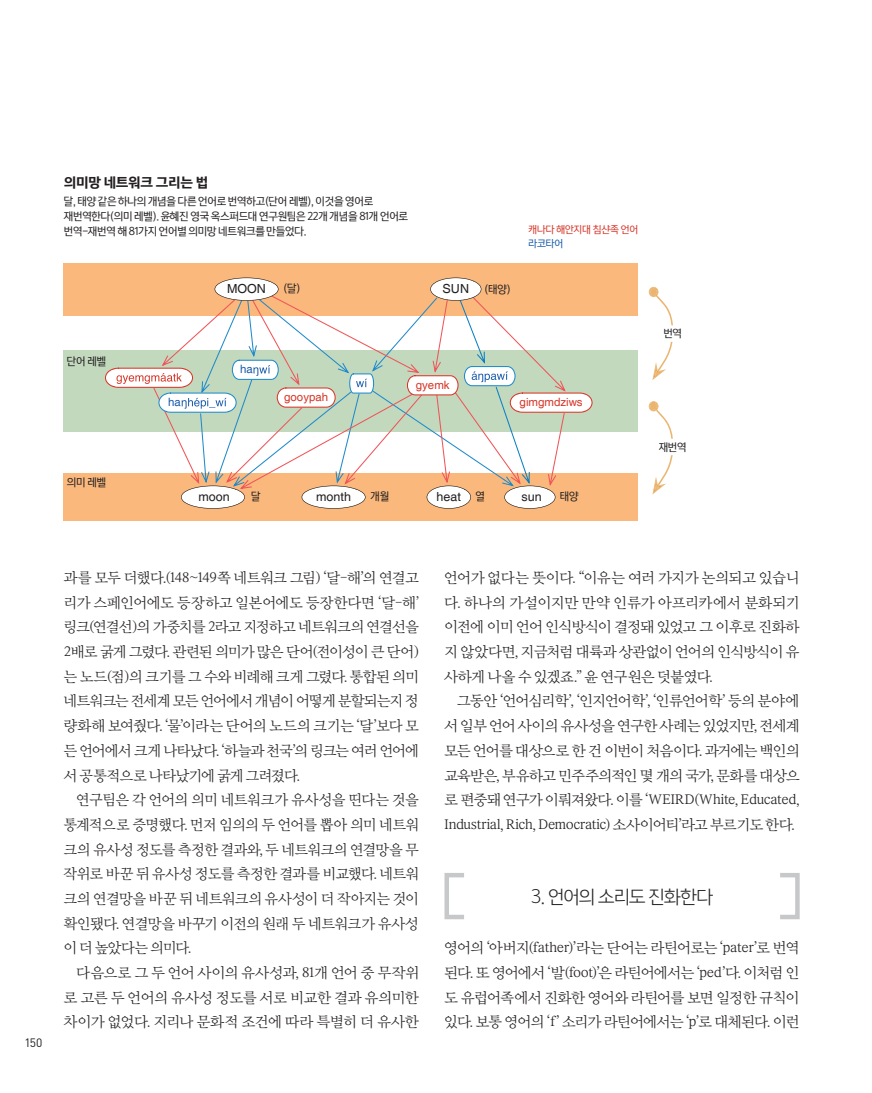
<style>
.page{position:relative;width:872px;height:1093px;background:#fff}
.page>*{position:absolute;margin:0;border:0;box-sizing:border-box;transform-origin:0 0}
.t1{font:18px "Yoon Gothic Pro 735";letter-spacing:-.05em;color:#231f20}
.t2{font:14.25px/24.6px "Yoon Myungjo Pro 730";letter-spacing:-.03em;color:#231f20;text-align:justify}
.t3{font:13.05px "Yoon Gothic Pro 785";letter-spacing:-.03em;color:#231f20}
.t4{font:12.45px "Helvetica";color:#231f20}
.t5{font:12px "DIN Pro";color:#231f20}
.t6{font:11.4px "Helvetica";color:#d63527}
.t7{font:11.4px "Helvetica";color:#1b5cab}
.t8{font:10.5px/15px "Yoon Gothic Pro 750";letter-spacing:-.03em;color:#231f20}
.t9{font:9.75px "Yoon Gothic Pro 750";letter-spacing:-.03em;color:#d63528}
.t10{font:9.75px "Yoon Gothic Pro 750";color:#1b5cab}
</style>
<div class="page">
<div style="left:64px;top:350px;width:574px;height:82px;background:#c2d9be"></div>
<div style="left:63px;top:473px;width:575px;height:48px;background:#fab87c"></div>
<div style="left:64px;top:263px;width:574px;height:52px;background:#fab87c"></div>
<svg style="left:105px;top:277px;width:487px;height:232px"></svg>
<svg style="left:649px;top:287px;width:24px;height:93px"></svg>
<svg style="left:649px;top:401px;width:24px;height:93px"></svg>
<svg style="left:444px;top:873px;width:20px;height:46px"></svg>
<svg style="left:780px;top:873px;width:19px;height:46px"></svg>
<p class="t3" style="left:64px;top:172px;width:146px">의미망 네트워크 그리는 법</p>
<p class="t8" style="left:64px;top:193px;width:346px">달, 태양 같은 하나의 개념을 다른 언어로 번역하고(단어 레벨), 이것을 영어로 재번역한다(의미 레벨). 윤혜진 영국 옥스퍼드대 연구원팀은 22개 개념을 81개 언어로 번역-재번역 해 81가지 언어별 의미망 네트워크를 만들었다.</p>
<p class="t4" style="left:227px;top:282px;width:40px">MOON</p>
<p class="t8" style="left:284px;top:281px;width:18px">(달)</p>
<p class="t8" style="left:484px;top:282px;width:28px">(태양)</p>
<p class="t4" style="left:442px;top:282px;width:28px">SUN</p>
<p class="t9" style="left:528px;top:223px;width:111px">캐나다 해안지대 침샨족 언어</p>
<p class="t10" style="left:528px;top:237px;width:36px">라코타어</p>
<p class="t8" style="left:67px;top:353px;width:41px">단어 레벨</p>
<p class="t7" style="left:240px;top:363px;width:14px">ha</p>
<p class="t8" style="left:67px;top:475px;width:41px">의미 레벨</p>
<p class="t7" style="left:168px;top:396px;width:14px">ha</p>
<p class="t6" style="left:416px;top:378px;width:35px">gyemk</p>
<p class="t6" style="left:284px;top:391px;width:45px">gooypah</p>
<p class="t6" style="left:519px;top:396px;width:65px">gimgmdziws</p>
<p class="t8" style="left:251px;top:489px;width:11px">달</p>
<p class="t8" style="left:370px;top:489px;width:20px">개월</p>
<p class="t8" style="left:475px;top:489px;width:11px">열</p>
<p class="t8" style="left:560px;top:489px;width:20px">태양</p>
<p class="t4" style="left:198px;top:490px;width:33px">moon</p>
<p class="t4" style="left:316px;top:490px;width:36px">month</p>
<p class="t4" style="left:436px;top:490px;width:26px">heat</p>
<p class="t4" style="left:521px;top:490px;width:22px">sun</p>
<p class="t8" style="left:663px;top:326px;width:20px">번역</p>
<p class="t8" style="left:658px;top:439px;width:30px">재번역</p>
<p class="t5" style="left:24px;top:1035px;width:20px">150</p>
<p class="t2" style="left:64px;top:565px;width:357px">과를 모두 더했다.(148~149쪽 네트워크 그림) ‘달-해’의 연결고 리가 스페인어에도 등장하고 일본어에도 등장한다면 ‘달-해’ 링크(연결선)의 가중치를 2라고 지정하고 네트워크의 연결선을 2배로 굵게 그렸다. 관련된 의미가 많은 단어(전이성이 큰 단어) 는 노드(점)의 크기를 그 수와 비례해 크게 그렸다. 통합된 의미 네트워크는 전세계 모든 언어에서 개념이 어떻게 분할되는지 정 량화해 보여줬다. ‘물’이라는 단어의 노드의 크기는 ‘달’보다 모 든 언어에서 크게 나타났다. ‘하늘과 천국’의 링크는 여러 언어에 서 공통적으로 나타났기에 굵게 그려졌다.</p>
<p class="t2" style="left:64px;top:787px;width:357px;text-indent:13px">연구팀은 각 언어의 의미 네트워크가 유사성을 띤다는 것을 통계적으로 증명했다. 먼저 임의의 두 언어를 뽑아 의미 네트워 크의 유사성 정도를 측정한 결과와, 두 네트워크의 연결망을 무 작위로 바꾼 뒤 유사성 정도를 측정한 결과를 비교했다. 네트워 크의 연결망을 바꾼 뒤 네트워크의 유사성이 더 작아지는 것이 확인됐다. 연결망을 바꾸기 이전의 원래 두 네트워크가 유사성 이 더 높았다는 의미다.</p>
<p class="t2" style="left:64px;top:960px;width:357px;text-indent:13px">다음으로 그 두 언어 사이의 유사성과, 81개 언어 중 무작위 로 고른 두 언어의 유사성 정도를 서로 비교한 결과 유의미한 차이가 없었다. 지리나 문화적 조건에 따라 특별히 더 유사한</p>
<p class="t2" style="left:444px;top:565px;width:357px">언어가 없다는 뜻이다. “이유는 여러 가지가 논의되고 있습니 다. 하나의 가설이지만 만약 인류가 아프리카에서 분화되기 이전에 이미 언어 인식방식이 결정돼 있었고 그 이후로 진화하 지 않았다면, 지금처럼 대륙과 상관없이 언어의 인식방식이 유 사하게 나올 수 있겠죠.” 윤 연구원은 덧붙였다.</p>
<p class="t2" style="left:444px;top:688px;width:357px;text-indent:13px">그동안 ‘언어심리학’, ‘인지언어학’, ‘인류언어학’ 등의 분야에 서 일부 언어 사이의 유사성을 연구한 사례는 있었지만, 전세계 모든 언어를 대상으로 한 건 이번이 처음이다. 과거에는 백인의 교육받은, 부유하고 민주주의적인 몇 개의 국가, 문화를 대상으 로 편중돼 연구가 이뤄져왔다. 이를 ‘WEIRD(White, Educated, Industrial, Rich, Democratic) 소사이어티’라고 부르기도 한다.</p>
<p class="t1" style="left:531px;top:885px;width:184px">3. 언어의 소리도 진화한다</p>
<p class="t2" style="left:444px;top:935px;width:357px">영어의 ‘아버지(father)’라는 단어는 라틴어로는 ‘pater’로 번역 된다. 또 영어에서 ‘발(foot)’은 라틴어에서는 ‘ped’다. 이처럼 인 도 유럽어족에서 진화한 영어와 라틴어를 보면 일정한 규칙이 있다. 보통 영어의 ‘f’ 소리가 라틴어에서는 ‘p’로 대체된다. 이런</p>
</div>
